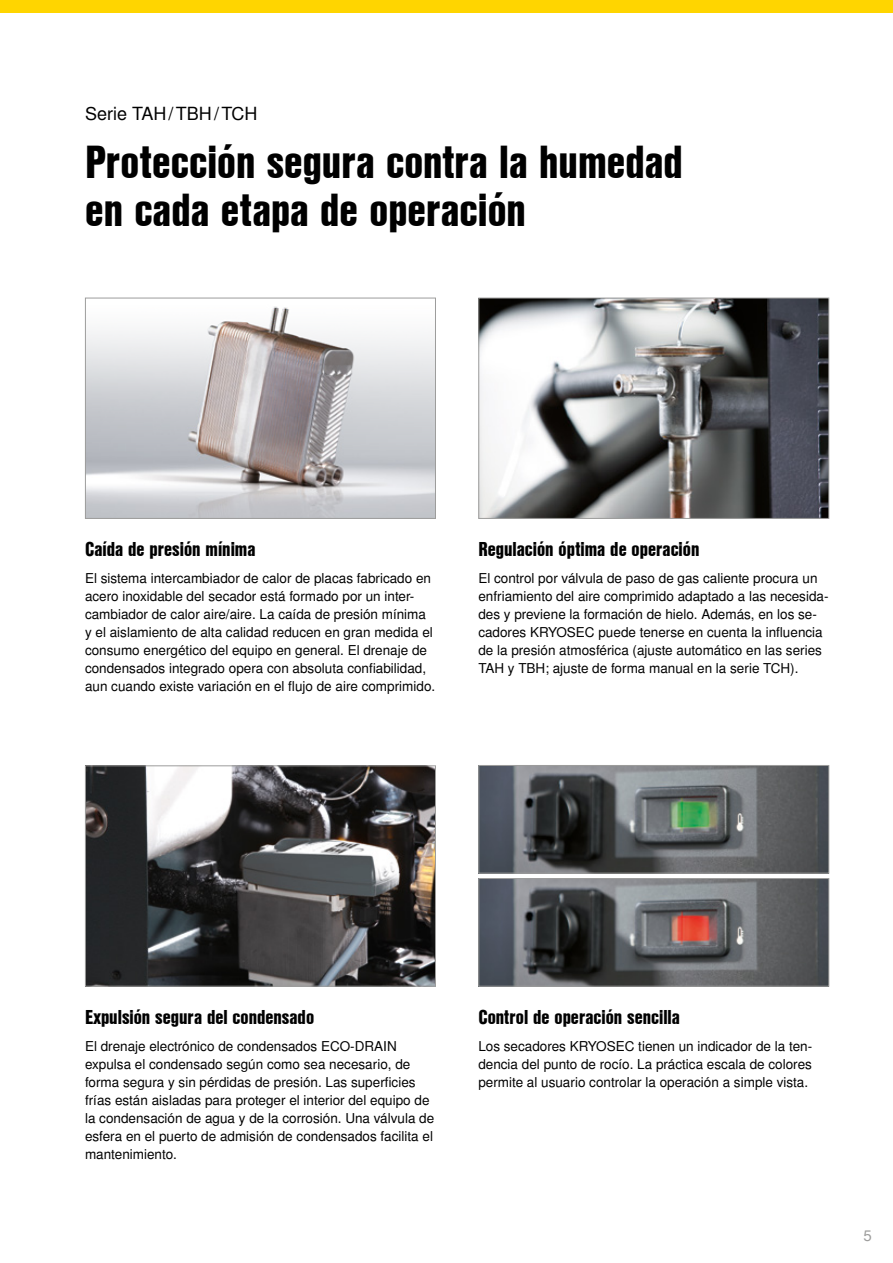
<style>
.page{position:relative;width:893px;height:1263px;background:#fff}
.page>*{position:absolute;margin:0;border:0;box-sizing:border-box;transform-origin:0 0}
.t1{font:45px/48px "Nimbus San L Bla Con";color:#000}
.t2{font:19.5px "Nimbus San L Bla Con";color:#000}
.t3{font:18px "Nimbus San L";color:#000}
.t4{font:15px "Nimbus San L";color:#9d9d9c}
.t5{font:13.5px/18px "Nimbus San L";color:#000}
</style>
<div class="page">
<div style="left:0;top:0;width:893px;height:13px;background:#ffd500"></div>
<img style="left:87px;top:306px;width:347px;height:211px">
<div style="left:85px;top:298px;width:351px;height:221px;border:1px solid #9d9d9c"></div>
<img style="left:87px;top:767px;width:347px;height:217px">
<div style="left:85px;top:765px;width:351px;height:221px;border:1px solid #9d9d9c"></div>
<img style="left:480px;top:300px;width:347px;height:217px">
<div style="left:478px;top:298px;width:351px;height:221px;border:1px solid #9d9d9c"></div>
<img style="left:480px;top:767px;width:347px;height:104px">
<div style="left:478px;top:765px;width:351px;height:108px;border:1px solid #9d9d9c"></div>
<img style="left:480px;top:880px;width:347px;height:104px">
<div style="left:478px;top:878px;width:351px;height:108px;border:1px solid #9d9d9c"></div>
<h3 class="t3" style="left:85px;top:103px;width:174px">Serie TAH/TBH/TCH</h3>
<h1 class="t1" style="left:85px;top:136px;width:599px">Protección segura contra la humedad en cada etapa de operación</h1>
<h2 class="t2" style="left:85px;top:535px;width:172px">Caída de presión mínima</h2>
<p class="t5" style="left:85px;top:570px;width:352px">El sistema intercambiador de calor de placas fabricado en acero inoxidable del secador está formado por un inter&shy;cambiador de calor aire/aire. La caída de presión mínima y el aislamiento de alta calidad reducen en gran medida el consumo energético del equipo en general. El drenaje de condensados integrado opera con absoluta confiabilidad, aun cuando existe variación en el flujo de aire comprimido.</p>
<h2 class="t2" style="left:478px;top:535px;width:223px">Regulación óptima de operación</h2>
<p class="t5" style="left:478px;top:570px;width:352px">El control por válvula de paso de gas caliente procura un enfriamiento del aire comprimido adaptado a las necesida&shy;des y previene la formación de hielo. Además, en los se&shy;cadores KRYOSEC puede tenerse en cuenta la influencia de la presión atmosférica (ajuste automático en las series TAH y TBH; ajuste de forma manual en la serie TCH).</p>
<h2 class="t2" style="left:85px;top:1003px;width:231px">Expulsión segura del condensado</h2>
<p class="t5" style="left:85px;top:1038px;width:351px">El drenaje electrónico de condensados ECO-DRAIN expulsa el condensado según como sea necesario, de forma segura y sin pérdidas de presión. Las superficies frías están aisladas para proteger el interior del equipo de la condensación de agua y de la corrosión. Una válvula de esfera en el puerto de admisión de condensados facilita el mantenimiento.</p>
<h2 class="t2" style="left:478px;top:1003px;width:203px">Control de operación sencilla</h2>
<p class="t5" style="left:478px;top:1038px;width:335px;text-align:justify">Los secadores KRYOSEC tienen un indicador de la ten&shy;dencia del punto de rocío. La práctica escala de colores permite al usuario controlar la operación a simple vista.</p>
<p class="t4" style="left:863px;top:1226px;width:10px">5</p>
</div>
